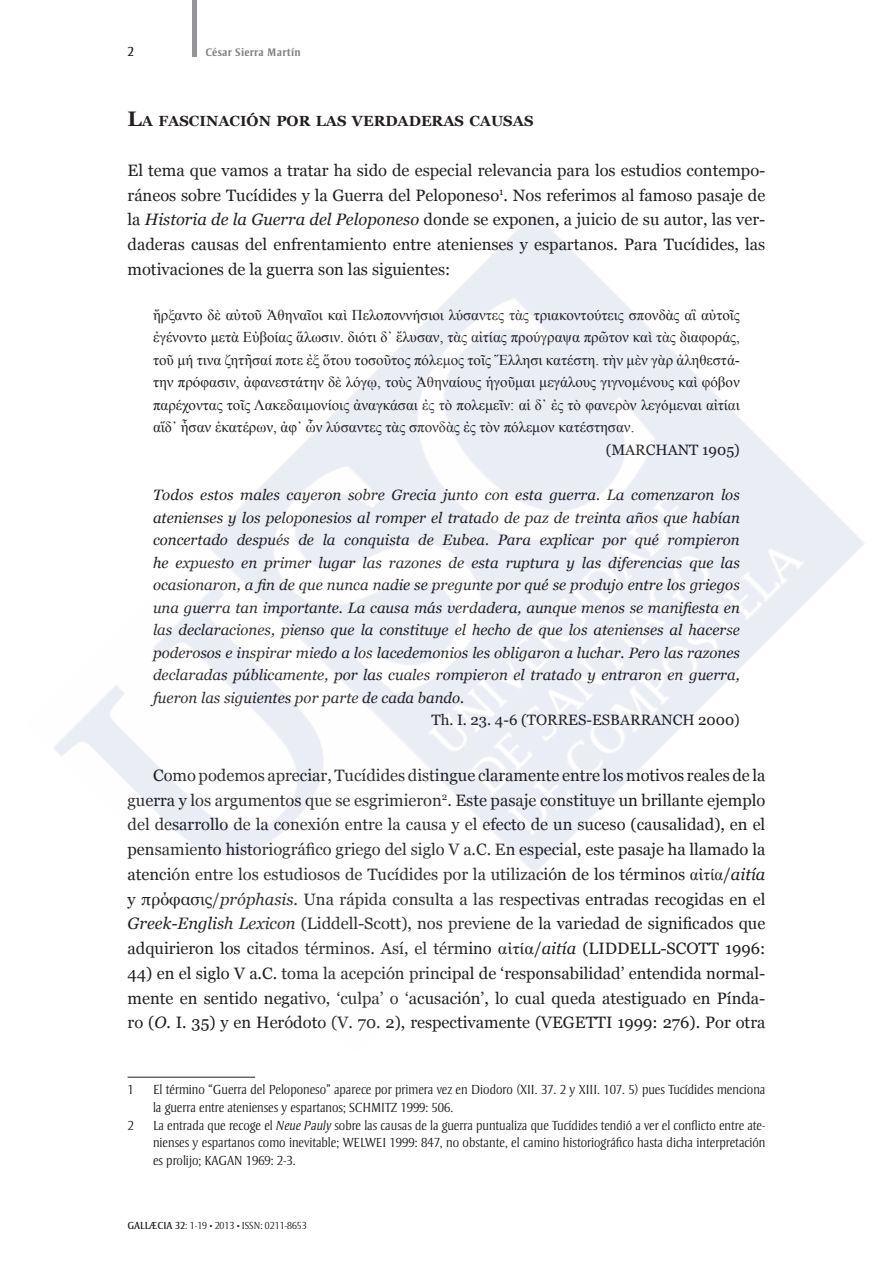
<style>
.page{position:relative;width:893px;height:1263px;background:#fff}
.page>*{position:absolute;margin:0;border:0;box-sizing:border-box;transform-origin:0 0}
.t1{font:16.5px/24.8px "Georgia";color:#231f20;text-align:justify}
.t2{font:italic 15px/22.5px "Georgia";color:#231f20;text-align:justify}
.t3{font:15px/22.5px "Times New Roman";color:#231f20;text-align:justify}
.t4{font:15px "Georgia";color:#231f20}
.t5{font:700 14.7px "Georgia";color:#231f20}
.t6{font:300 13.5px/17.7px "Strayhorn";color:#231f20}
.t7{font:13.5px "Strayhorn";color:#231f20}
.t8{font:700 11.25px "Strayhorn";letter-spacing:.025em;color:#808285}
.t9{font:300 10.5px "Strayhorn";color:#231f20}
.s1{font-size:21px}
.s2{font-style:italic}
.s3{font-family:"Times New Roman"}
.s4{font-weight:400}
.s5{font-size:9px}
</style>
<div class="page">
<hr style="left:192px;top:0;width:4px;height:56px;background:#939598">
<hr style="left:128px;top:1077px;width:127px;height:1px;background:#231f20">
<p class="t7" style="left:128px;top:44px;width:8px">2</p>
<p class="t8" style="left:205px;top:45px;width:97px">César Sierra Martín</p>
<p class="t5" style="left:128px;top:112px;width:407px"><span class="s1">L</span>A FASCINACIÓN POR LAS VERDADERAS CAUSAS</p>
<p class="t1" style="left:128px;top:158px;width:639px">El tema que vamos a tratar ha sido de especial relevancia para los estudios contempo&shy;ráneos sobre Tucídides y la Guerra del Peloponeso<sup>1</sup>. Nos referimos al famoso pasaje de la <span class="s2">Historia de la Guerra del Peloponeso</span> donde se exponen, a juicio de su autor, las ver&shy;daderas causas del enfrentamiento entre atenienses y espartanos. Para Tucídides, las motivaciones de la guerra son las siguientes:</p>
<p class="t3" style="left:153px;top:303px;width:588px">ἤρξαντο δὲ αὐτοῦ Ἀθηναῖοι καὶ Πελοποννήσιοι λύσαντες τὰς τριακοντούτεις σπονδὰς αἳ αὐτοῖς ἐγένοντο μετὰ Εὐβοίας ἅλωσιν. διότι δ᾽ ἔλυσαν, τὰς αἰτίας προύγραψα πρῶτον καὶ τὰς διαφοράς, τοῦ μή τινα ζητῆσαί ποτε ἐξ ὅτου τοσοῦτος πόλεμος τοῖς Ἕλλησι κατέστη. τὴν μὲν γὰρ ἀληθεστά&shy;την πρόφασιν, ἀφανεστάτην δὲ λόγῳ, τοὺς Ἀθηναίους ἡγοῦμαι μεγάλους γιγνομένους καὶ φόβον παρέχοντας τοῖς Λακεδαιμονίοις ἀναγκάσαι ἐς τὸ πολεμεῖν: αἱ δ᾽ ἐς τὸ φανερὸν λεγόμεναι αἰτίαι αἵδ᾽ ἦσαν ἑκατέρων, ἀφ᾽ ὧν λύσαντες τὰς σπονδὰς ἐς τὸν πόλεμον κατέστησαν.</p>
<p class="t4" style="left:606px;top:441px;width:136px">(Marchant 1905)</p>
<p class="t2" style="left:153px;top:484px;width:588px">Todos estos males cayeron sobre Grecia junto con esta guerra. La comenzaron los atenienses y los peloponesios al romper el tratado de paz de treinta años que habían concertado después de la conquista de Eubea. Para explicar por qué rompieron he expuesto en primer lugar las razones de esta ruptura y las diferencias que las ocasionaron, a fin de que nunca nadie se pregunte por qué se produjo entre los griegos una guerra tan importante. La causa más verdadera, aunque menos se manifiesta en las declaraciones, pienso que la constituye el hecho de que los atenienses al hacerse poderosos e inspirar miedo a los lacedemonios les obligaron a luchar. Pero las razones declaradas públicamente, por las cuales rompieron el tratado y entraron en guerra, fueron las siguientes por parte de cada bando.</p>
<p class="t4" style="left:431px;top:711px;width:310px">Th. I. 23. 4-6 (Torres-Esbarranch 2000)</p>
<p class="t1" style="left:128px;top:763px;width:639px;text-indent:26px">Como podemos apreciar, Tucídides distingue claramente entre los motivos reales de la guerra y los argumentos que se esgrimieron<sup>2</sup>. Este pasaje constituye un brillante ejemplo del desarrollo de la conexión entre la causa y el efecto de un suceso (causalidad), en el pensamiento historiográfico griego del siglo V a.C. En especial, este pasaje ha llamado la atención entre los estudiosos de Tucídides por la utilización de los términos <span class="s3">αἰτία</span>/<span class="s2">aitía </span>y πρόφασις/<span class="s2">próphasis</span>. Una rápida consulta a las respectivas entradas recogidas en el <span class="s2">Greek-English Lexicon</span> (Liddell-Scott), nos previene de la variedad de significados que adquirieron los citados términos. Así, el término <span class="s3">αἰτία</span>/<span class="s2">aitía</span> (Liddell</p>
<p class="t1" style="left:660px;top:936px;width:107px">-Scott 1996:</p>
<p class="t1" style="left:128px;top:961px;width:639px">44) en el siglo V a.C. toma la acepción principal de ‘responsabilidad’ entendida normal&shy;mente en sentido negativo, ‘culpa’ o ‘acusación’, lo cual queda atestiguado en Pínda&shy;ro (<span class="s2">O.</span> I. 35) y en Heródoto (V. 70. 2), respectivamente (Vegetti 1999: 276). Por otra</p>
<p class="t6" style="left:128px;top:1081px;width:8px">1</p>
<p class="t6" style="left:153px;top:1081px;width:614px">El término “Guerra del Peloponeso” aparece por primera vez en Diodoro (XII. 37. 2 y XIII. 107. 5) pues Tucídides menciona la guerra entre atenienses y espartanos; Sch mitz 1999: 506.</p>
<p class="t6" style="left:128px;top:1116px;width:8px">2</p>
<p class="t6" style="left:153px;top:1116px;width:614px">La entrada que recoge el <span class="s2">Neue Pauly</span> sobre las causas de la guerra puntualiza que Tucídides tendió a ver el conflicto entre ate&shy;nienses y espartanos como inevitable; Welwei</p>
<p class="t6" style="left:390px;top:1134px;width:377px">1999: 847, no obstante, el camino historiográfico hasta dicha interpretación</p>
<p class="t6" style="left:153px;top:1152px;width:144px">es prolijo; Kagan 1969: 2-3.</p>
<p class="t9" style="left:128px;top:1219px;width:181px"><span class="s4">GALLÆCIA 32</span>: 1-19 <span class="s5">•</span> 2013 <span class="s5">•</span> ISSN: 0211-8653</p>
</div>
